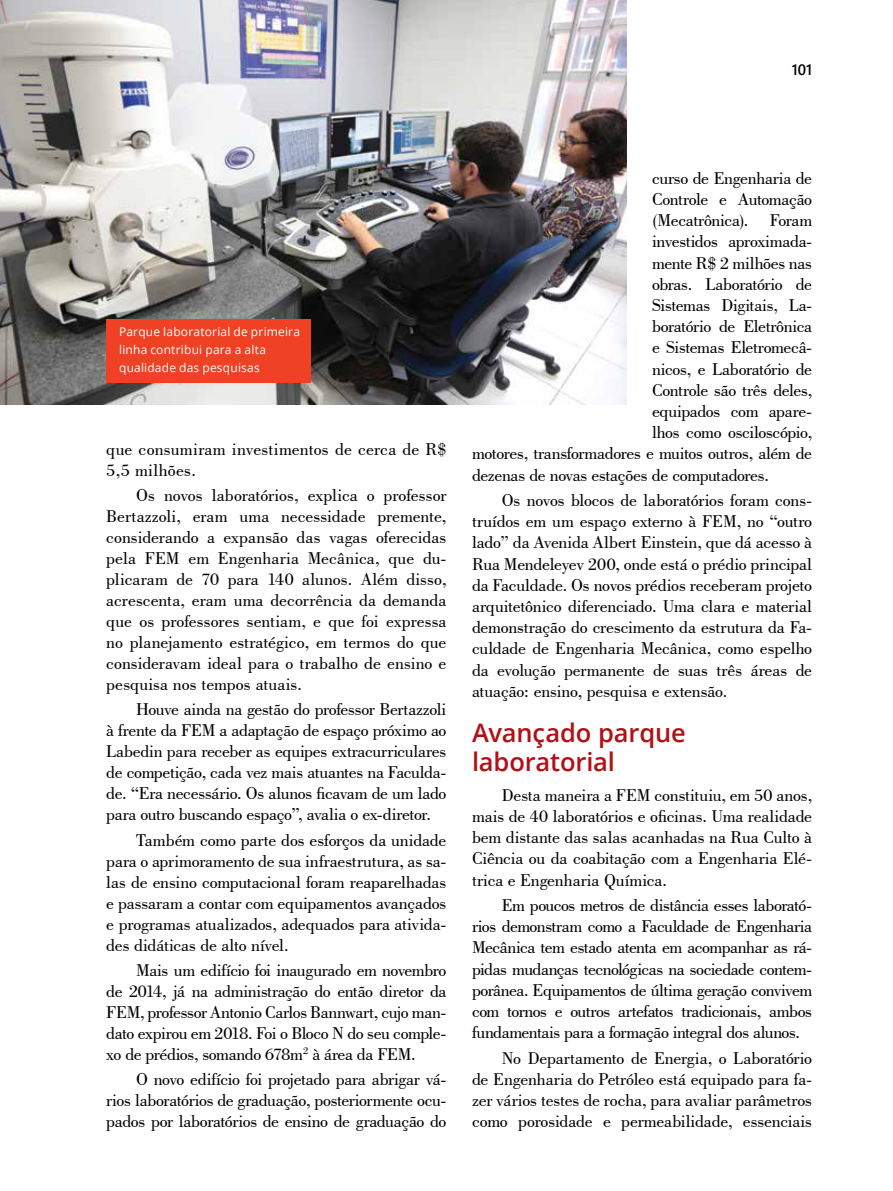
<style>
.page{position:relative;width:893px;height:1191px;background:#fff}
.page>*{position:absolute;margin:0;border:0;box-sizing:border-box;transform-origin:0 0}
.t1{font:600 25.5px/28.7px "Open Sans";letter-spacing:-.005em;color:#b11116}
.t2{font:18px/21px "Bodoni BT";letter-spacing:-.015em;color:#000;text-align:justify}
.t3{font:18px/21px "Bodoni BT";letter-spacing:.01em;color:#000}
.t4{font:600 15px "Segoe UI";color:#000}
.t5{font:12px/18px "Open Sans";letter-spacing:.015em;color:#fff}
</style>
<div class="page">
<img style="left:0;top:0;width:626px;height:404px">
<div style="left:106px;top:319px;width:205px;height:64px;background:#ef4123"></div>
<p class="t4" style="left:792px;top:55px;width:22px">101</p>
<p class="t5" style="left:119px;top:322px;width:182px">Parque laboratorial de primeira linha contribui para a alta qualidade das pesquisas</p>
<p class="t3" style="left:106px;top:438px;width:342px">que consumiram investimentos de cerca de R$<br>5,5 milhões.</p>
<p class="t2" style="left:106px;top:484px;width:342px;text-indent:30px">Os novos laboratórios, explica o professor Bertazzoli, eram uma necessidade premente, considerando a expansão das vagas oferecidas pela FEM em Engenharia Mecânica, que du&shy;plicaram de 70 para 140 alunos. Além disso, acrescenta, eram uma decorrência da demanda que os professores sentiam, e que foi expressa no planejamento estratégico, em termos do que consideravam ideal para o trabalho de ensino e pesquisa nos tempos atuais.</p>
<p class="t2" style="left:106px;top:698px;width:342px;text-indent:30px">Houve ainda na gestão do professor Bertazzoli à frente da FEM a adaptação de espaço próximo ao Labedin para receber as equipes extracurriculares de competição, cada vez mais atuantes na Faculda&shy;de. “Era necessário. Os alunos ficavam de um lado para outro buscando espaço”, avalia o ex-diretor.</p>
<p class="t2" style="left:106px;top:829px;width:342px;text-indent:30px">Também como parte dos esforços da unidade para o aprimoramento de sua infraestrutura, as sa&shy;las de ensino computacional foram reaparelhadas e passaram a contar com equipamentos avançados e programas atualizados, adequados para ativida&shy;des didáticas de alto nível.</p>
<p class="t2" style="left:106px;top:959px;width:342px;text-indent:30px">Mais um edifício foi inaugurado em novembro de 2014, já na administração do então diretor da FEM, professor Antonio Carlos Bannwart, cujo man&shy;dato expirou em 2018. Foi o Bloco N do seu comple&shy;xo de prédios, somando 678m<sup>2</sup> à área da FEM.</p>
<p class="t2" style="left:106px;top:1068px;width:342px;text-indent:30px">O novo edifício foi projetado para abrigar vá&shy;rios laboratórios de graduação, posteriormente ocu&shy;pados por laboratórios de ensino de graduação do</p>
<p class="t2" style="left:652px;top:167px;width:162px">curso de Engenharia de</p>
<p class="t2" style="left:652px;top:188px;width:162px">Controle e Automação</p>
<p class="t2" style="left:652px;top:209px;width:162px">(Mecatrônica). Foram</p>
<p class="t2" style="left:652px;top:231px;width:162px">investidos aproximada-</p>
<p class="t2" style="left:652px;top:252px;width:162px">mente R$ 2 milhões nas</p>
<p class="t2" style="left:652px;top:273px;width:162px">obras. Laboratório de</p>
<p class="t2" style="left:652px;top:294px;width:162px">Sistemas Digitais, La-</p>
<p class="t2" style="left:652px;top:315px;width:162px">boratório de Eletrônica</p>
<p class="t2" style="left:652px;top:336px;width:162px">e Sistemas Eletromecâ-</p>
<p class="t2" style="left:652px;top:358px;width:162px">nicos, e Laboratório de</p>
<p class="t2" style="left:652px;top:379px;width:162px">Controle são três deles,</p>
<p class="t2" style="left:652px;top:400px;width:162px">equipados com apare-</p>
<p class="t2" style="left:652px;top:421px;width:162px">lhos como osciloscópio,</p>
<p class="t2" style="left:472px;top:442px;width:342px">motores, transformadores e muitos outros, além de</p>
<p class="t2" style="left:472px;top:464px;width:299px">dezenas de novas estações de computadores.</p>
<p class="t2" style="left:472px;top:489px;width:342px;text-indent:30px">Os novos blocos de laboratórios foram cons&shy;truídos em um espaço externo à FEM, no “outro lado” da Avenida Albert Einstein, que dá acesso à Rua Mendeleyev 200, onde está o prédio principal da Faculdade. Os novos prédios receberam projeto arquitetônico diferenciado. Uma clara e material demonstração do crescimento da estrutura da Fa&shy;culdade de Engenharia Mecânica, como espelho da evolução permanente de suas três áreas de atuação: ensino, pesquisa e extensão.</p>
<h1 class="t1" style="left:472px;top:718px;width:215px">Avançado parque laboratorial</h1>
<p class="t2" style="left:472px;top:784px;width:342px;text-indent:30px">Desta maneira a FEM constituiu, em 50 anos, mais de 40 laboratórios e oficinas. Uma realidade bem distante das salas acanhadas na Rua Culto à Ciência ou da coabitação com a Engenharia Elé&shy;trica e Engenharia Química.</p>
<p class="t2" style="left:472px;top:894px;width:342px;text-indent:30px">Em poucos metros de distância esses laborató&shy;rios demonstram como a Faculdade de Engenharia Mecânica tem estado atenta em acompanhar as rá&shy;pidas mudanças tecnológicas na sociedade contem&shy;porânea. Equipamentos de última geração convivem com tornos e outros artefatos tradicionais, ambos fundamentais para a formação integral dos alunos.</p>
<p class="t2" style="left:472px;top:1046px;width:342px;text-indent:30px">No Departamento de Energia, o Laboratório de Engenharia do Petróleo está equipado para fa&shy;zer vários testes de rocha, para avaliar parâmetros como porosidade e permeabilidade, essenciais</p>
</div>
